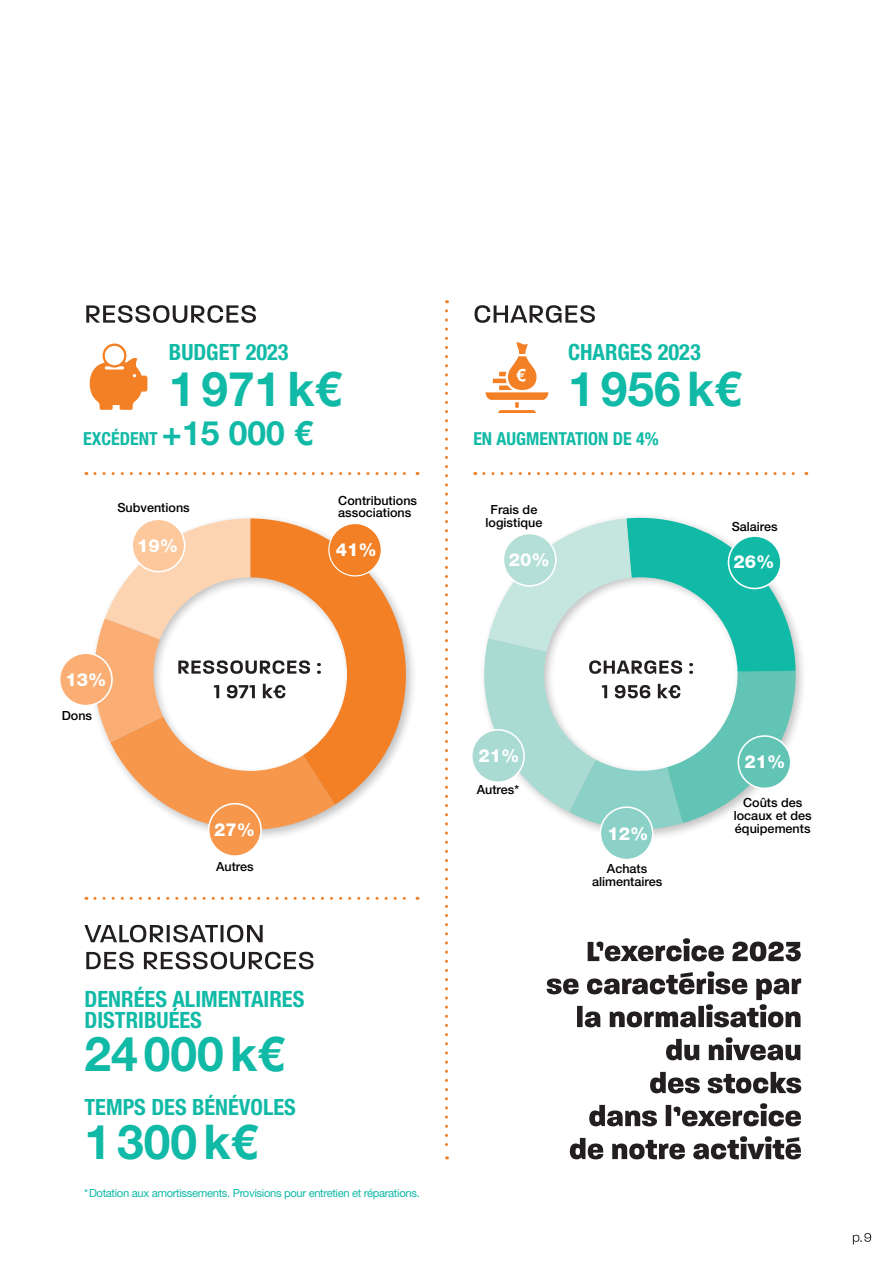
<style>
.page{position:relative;width:893px;height:1263px;background:#fff}
.page>*{position:absolute;margin:0;border:0;box-sizing:border-box;transform-origin:0 0}
.t1{font:700 48px "Helvetica Neue LT Pro";color:#11baa6}
.t2{font:700 47.85px "Helvetica Neue LT Pro";letter-spacing:.06em;color:#11baa6}
.t3{font:700 condensed 22.5px/21.6px "Helvetica Neue LT Pro";color:#11baa6}
.t4{font:700 condensed 18px "Helvetica Neue LT Pro";color:#11baa6}
.t5{font:800 18px "Helvetica Neue LT Pro";color:#fff}
.t6{font:500 12.6px/12.6px "Helvetica Neue LT Pro";color:#000;text-align:center}
.t7{font:11.25px "Helvetica Neue LT Pro";letter-spacing:-.03em;color:#11baa6}
.s1{font-stretch:normal;font-size:33.6px}
</style>
<div class="page">
<svg style="left:95px;top:472px;width:323px;height:3px"></svg>
<svg style="left:95px;top:897px;width:323px;height:3px"></svg>
<svg style="left:484px;top:472px;width:323px;height:3px"></svg>
<svg style="left:86px;top:305px;width:170px;height:18px"></svg>
<svg style="left:90px;top:343px;width:57px;height:67px"></svg>
<div style="left:89px;top:513px;width:328px;height:329px;background:#000;opacity:.25"></div>
<svg style="left:60px;top:517px;width:346px;height:339px"></svg>
<svg style="left:86px;top:952px;width:228px;height:17px"></svg>
<svg style="left:84px;top:925px;width:179px;height:17px"></svg>
<svg style="left:445px;top:311px;width:3px;height:848px"></svg>
<svg style="left:475px;top:305px;width:120px;height:18px"></svg>
<div style="left:478px;top:512px;width:329px;height:329px;background:#000;opacity:.25"></div>
<svg style="left:472px;top:512px;width:325px;height:347px"></svg>
<svg style="left:570px;top:1136px;width:231px;height:23px"></svg>
<svg style="left:589px;top:1103px;width:212px;height:23px"></svg>
<svg style="left:650px;top:1072px;width:151px;height:21px"></svg>
<svg style="left:666px;top:1037px;width:134px;height:23px"></svg>
<svg style="left:547px;top:971px;width:254px;height:56px"></svg>
<svg style="left:588px;top:938px;width:213px;height:23px"></svg>
<svg style="left:485px;top:342px;width:63px;height:71px"></svg>
<svg style="left:853px;top:1233px;width:18px;height:11px"></svg>
<h3 class="t3" style="left:169px;top:341px;width:121px">BUDGET 2023</h3>
<h2 class="t2" style="left:169px;top:359px;width:174px">1971k€</h2>
<h3 class="t4" style="left:83px;top:427px;width:231px">EXCÉDENT <span class="s1">+15 000 €</span></h3>
<p class="t6" style="left:117px;top:501px;width:74px">Subventions</p>
<h3 class="t5" style="left:137px;top:534px;width:43px">19%</h3>
<p class="t6" style="left:338px;top:494px;width:80px;text-align:left">Contributions associations</p>
<h3 class="t5" style="left:336px;top:539px;width:43px">41%</h3>
<h3 class="t5" style="left:65px;top:668px;width:43px">13%</h3>
<p class="t6" style="left:62px;top:709px;width:32px">Dons</p>
<h3 class="t5" style="left:214px;top:819px;width:43px">27%</h3>
<p class="t6" style="left:216px;top:860px;width:39px">Autres</p>
<h3 class="t3" style="left:85px;top:988px;width:221px">DENRÉES ALIMENTAIRES<br>DISTRIBUÉES</h3>
<h1 class="t1" style="left:85px;top:1024px;width:201px">24000k€</h1>
<h3 class="t3" style="left:85px;top:1096px;width:213px">TEMPS DES BÉNÉVOLES</h3>
<h1 class="t1" style="left:85px;top:1112px;width:174px">1300k€</h1>
<p class="t7" style="left:84px;top:1186px;width:337px">*Dotation aux amortissements. Provisions pour entretien et réparations.</p>
<h3 class="t3" style="left:568px;top:341px;width:134px">CHARGES 2023</h3>
<h1 class="t1" style="left:568px;top:359px;width:174px">1956k€</h1>
<h3 class="t4" style="left:473px;top:427px;width:187px">EN AUGMENTATION DE 4%</h3>
<p class="t6" style="left:486px;top:503px;width:58px">Frais de logistique</p>
<h3 class="t5" style="left:509px;top:549px;width:43px">20%</h3>
<p class="t6" style="left:732px;top:520px;width:48px">Salaires</p>
<h3 class="t5" style="left:733px;top:551px;width:43px">26%</h3>
<h3 class="t5" style="left:478px;top:745px;width:43px">21%</h3>
<h3 class="t5" style="left:745px;top:751px;width:43px">21%</h3>
<p class="t6" style="left:477px;top:783px;width:44px">Autres*</p>
<h3 class="t5" style="left:607px;top:822px;width:43px">12%</h3>
<p class="t6" style="left:592px;top:862px;width:72px">Achats alimentaires</p>
<p class="t6" style="left:734px;top:796px;width:79px">Coûts des locaux et des équipements</p>
</div>
